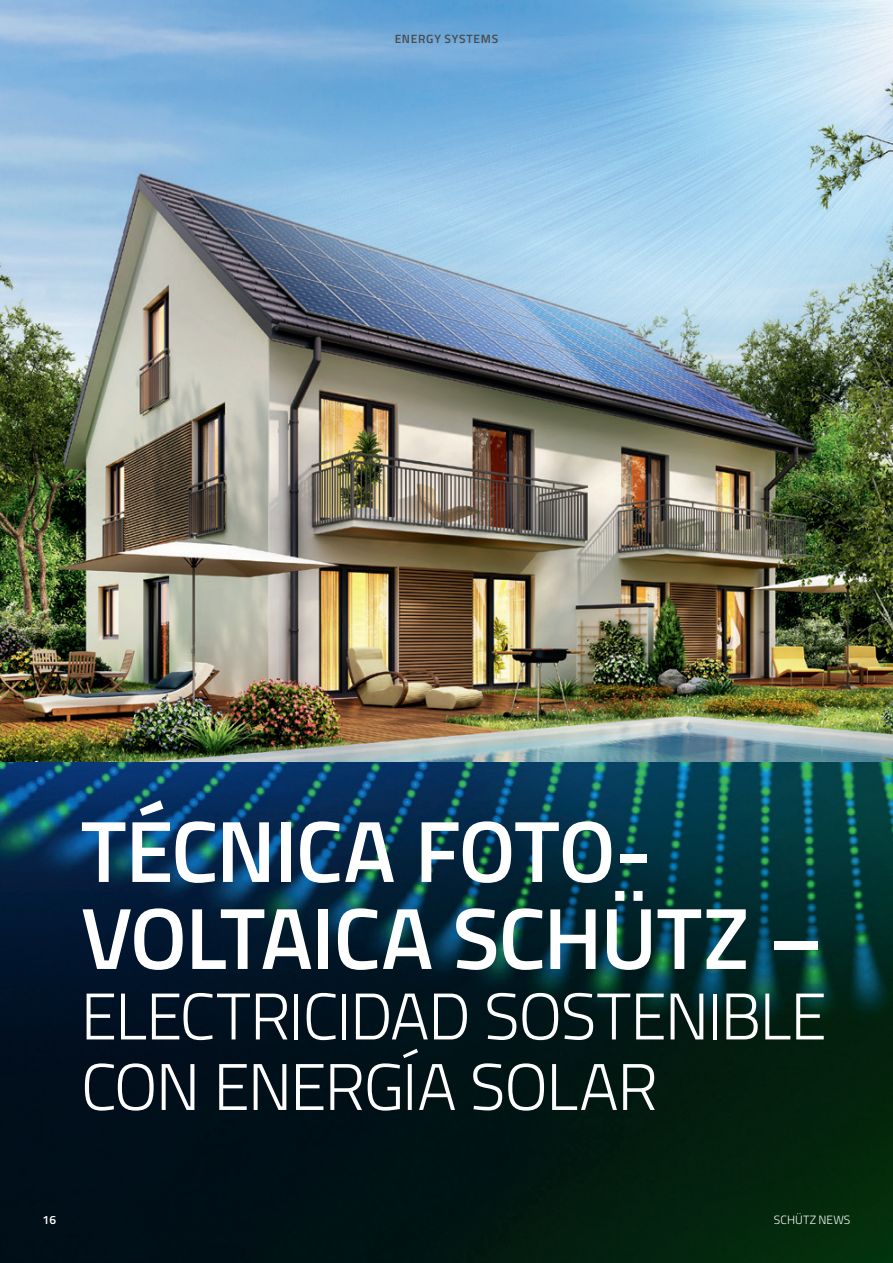
<style>
.page{position:relative;width:893px;height:1263px;background:#fff}
.page>*{position:absolute;margin:0;border:0;box-sizing:border-box;transform-origin:0 0}
.t1{font:600 87px/87px "Cairo";letter-spacing:-.02em;color:#fff}
.t2{font:300 66px/70.5px "Cairo";letter-spacing:-.025em;color:#fff}
.t3{font:600 12px "Cairo";letter-spacing:.055em;color:#4b4c4d}
.t4{font:300 12px "Cairo";letter-spacing:.01em;color:#fff}
.t5{font:600 12px "Cairo";color:#fff}
</style>
<div class="page">
<img style="left:0;top:761px;width:893px;height:502px">
<img style="left:0;top:0;width:893px;height:761px">
<p class="t3" style="left:395px;top:29px;width:105px">ENERGY SYSTEMS</p>
<h1 class="t1" style="left:81px;top:809px;width:743px">TÉCNICA FOTO-<br>VOLTAICA SCHÜTZ –</h1>
<p class="t2" style="left:81px;top:981px;width:748px">ELECTRICIDAD SOSTENIBLE<br>CON ENERGÍA SOLAR</p>
<p class="t5" style="left:43px;top:1211px;width:15px">16</p>
<p class="t4" style="left:774px;top:1211px;width:78px">SCHÜTZ NEWS</p>
</div>
